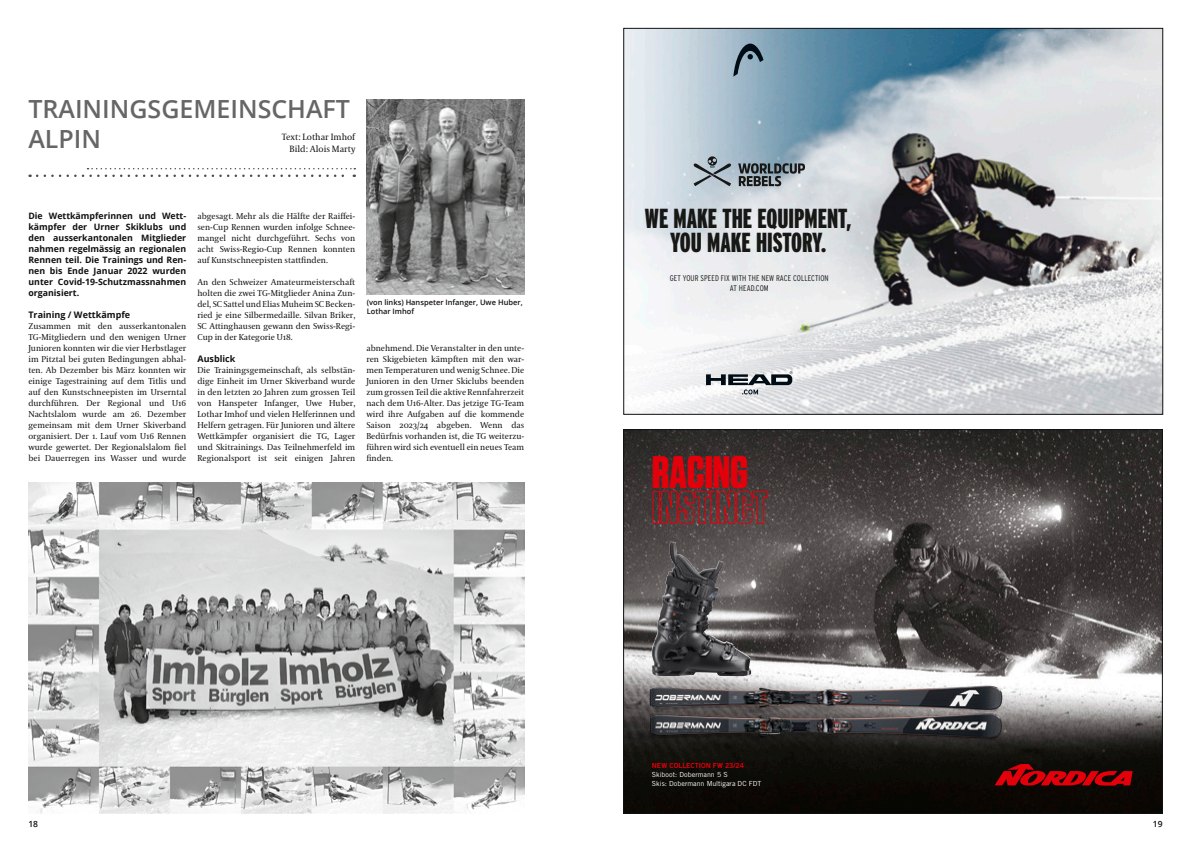
<style>
.page{position:relative;width:1191px;height:842px;background:#fff}
.page>*{position:absolute;margin:0;border:0;box-sizing:border-box;transform-origin:0 0}
.t1{font:700 54.8px/42.6px "Tungsten";letter-spacing:-.01em;color:#e3000a}
.t2{font:700 45.5px/35.4px "Tungsten";letter-spacing:-.01em;color:#e3000a}
.t3{font:900 27.5px/23.8px "Interstate Compressed";color:#171715;text-align:center}
.Hauptitel{font:600 25px/30px "Open Sans";color:#666}
.Hauptitel-2{font:9px/12px "Coranto 2";color:#111;text-align:right}
.Grundschrift{font:700 9px "Open Sans";color:#111}
.Untertitel{font:700 9px "Open Sans";color:#111}
.Untertitel-2{font:700 8.8px/11px "Open Sans";color:#111;text-align:justify}
.Grundschrift-2{font:8.5px/11px "Coranto 2";color:#111;text-align:justify}
.t4{font:600 8.5px "Open Sans";color:#111}
.t5{font:300 8.3px/10.7px "Interstate Condensed";letter-spacing:.01em;color:#171715;text-align:center}
.Legende{font:600 7.5px/9px "Open Sans";color:#111}
.t6{font:7px/9px "Trade Gothic LT Std";letter-spacing:.005em;color:#fff}
.t7{font:7px "Trade Gothic LT Std Bd 2";color:#e3000a}
.t8{font:6.2px/6.8px "Trade Gothic LT Std";letter-spacing:-.005em;color:#fff}
.t9{font:6.2px "Trade Gothic LT Std Bd 2";letter-spacing:-.01em;color:#e3000a}
</style>
<div class="page">
<img style="left:28px;top:483px;width:496px;height:331px">
<svg style="left:37px;top:175px;width:318px;height:2px"></svg>
<svg style="left:87px;top:168px;width:268px;height:1px"></svg>
<img style="left:625px;top:431px;width:535px;height:381px">
<img style="left:669px;top:542px;width:6px;height:30px">
<img style="left:636px;top:713px;width:372px;height:38px">
<img style="left:651px;top:714px;width:351px;height:23px">
<img style="left:635px;top:676px;width:373px;height:37px">
<img style="left:651px;top:686px;width:351px;height:24px">
<svg style="left:994px;top:764px;width:142px;height:22px;background:#740507"></svg>
<svg style="left:625px;top:431px;width:5px;height:8px"></svg>
<svg style="left:625px;top:804px;width:5px;height:8px"></svg>
<svg style="left:1156px;top:430px;width:7px;height:9px"></svg>
<svg style="left:1156px;top:804px;width:7px;height:10px"></svg>
<img style="left:625px;top:30px;width:536px;height:383px">
<svg style="left:733px;top:44px;width:30px;height:33px"></svg>
<svg style="left:706px;top:371px;width:86px;height:23px"></svg>
<svg style="left:738px;top:163px;width:67px;height:23px;background:#6f797e"></svg>
<svg style="left:693px;top:156px;width:38px;height:30px"></svg>
<img style="left:367px;top:99px;width:157px;height:195px">
<p class="Hauptitel" style="left:28px;top:94px;width:323px">TRAININGSGEMEINSCHAFT<br>ALPIN</p>
<p class="Hauptitel-2" style="left:282px;top:132px;width:75px">Text: Lothar Imhof<br>Bild: Alois Marty</p>
<p class="Untertitel-2" style="left:28px;top:210px;width:159px">Die Wettkämpferinnen und Wett&shy;kämpfer der Urner Skiklubs und den ausserkantonalen Mitglieder nahmen regelmässig an regionalen Rennen teil. Die Trainings und Ren&shy;nen bis Ende Januar 2022 wurden unter Covid-19-Schutzmassnahmen organisiert.</p>
<p class="Grundschrift" style="left:28px;top:309px;width:103px">Training / Wettkämpfe</p>
<p class="Grundschrift-2" style="left:28px;top:321px;width:159px">Zusammen mit den ausserkantonalen TG-Mitgliedern und den wenigen Urner Junioren konnten wir die vier Herbstlager im Pitztal bei guten Bedingungen abhal&shy;ten. Ab Dezember bis März konnten wir einige Tagestraining auf dem Titlis und auf den Kunstschneepisten im Urserntal durchführen. Der Regional und U16<br>Nachtslalom wurde am 26. Dezember gemeinsam mit dem Urner Skiverband organisiert. Der 1. Lauf vom U16 Rennen wurde gewertet. Der Regionalslalom fiel bei Dauerregen ins Wasser und wurde</p>
<p class="Grundschrift-2" style="left:197px;top:211px;width:159px">abgesagt. Mehr als die Hälfte der Raiffei&shy;sen-Cup Rennen wurden infolge Schnee&shy;mangel nicht durchgeführt. Sechs von acht Swiss-Regio-Cup Rennen konnten auf Kunstschneepisten stattfinden.</p>
<p class="Grundschrift-2" style="left:197px;top:277px;width:159px">An den Schweizer Amateurmeisterschaft holten die zwei TG-Mitglieder Anina Zun&shy;del, SC Sattel und Elias Muheim SC Becken&shy;ried je eine Silbermedaille. Silvan Briker, SC Attinghausen gewann den Swiss-Regi-Cup in der Kategorie U18.</p>
<p class="Untertitel" style="left:197px;top:353px;width:39px">Ausblick</p>
<p class="Grundschrift-2" style="left:197px;top:365px;width:159px">Die Trainingsgemeinschaft, als selbstän&shy;dige Einheit im Urner Skiverband wurde in den letzten 20 Jahren zum grossen Teil von Hanspeter Infanger, Uwe Huber, Lothar Imhof und vielen Helferinnen und Helfern getragen. Für Junioren und ältere Wettkämpfer organisiert die TG, Lager und Skitrainings. Das Teilnehmerfeld im Regionalsport ist seit einigen Jahren</p>
<p class="Legende" style="left:367px;top:298px;width:157px">(von links) Hanspeter Infanger, Uwe Huber,<br>Lothar Imhof</p>
<p class="Grundschrift-2" style="left:366px;top:343px;width:159px">abnehmend. Die Veranstalter in den unte&shy;ren Skigebieten kämpften mit den war&shy;men Temperaturen und wenig Schnee. Die Junioren in den Urner Skiclubs beenden zum grossen Teil die aktive Rennfahrerzeit nach dem U16-Alter. Das jetzige TG-Team wird ihre Aufgaben auf die kommende Saison 2023/24 abgeben. Wenn das Bedürfnis vorhanden ist, die TG weiterzu&shy;führen wird sich eventuell ein neues Team finden.</p>
<p class="t3" style="left:645px;top:206px;width:208px">WE MAKE THE EQUIPMENT,<br>YOU MAKE HISTORY.</p>
<p class="t5" style="left:670px;top:272px;width:160px">GET YOUR SPEED FIX WITH THE NEW RACE COLLECTION<br>AT HEAD.COM</p>
<h2 class="t2" style="left:652px;top:456px;width:118px">RACING<br>INSTINCT</h2>
<h1 class="t1" style="left:648px;top:458px;width:140px">RACING<br>INSTINCT</h1>
<p class="t7" style="left:652px;top:761px;width:94px">NEW COLLECTION FW 23/24</p>
<p class="t6" style="left:652px;top:769px;width:111px">Skiboot: Dobermann 5 S<br>Skis: Dobermann Multigara DC FDT</p>
<p class="t9" style="left:649px;top:764px;width:82px">NEW COLLECTION FW 23/24</p>
<p class="t8" style="left:649px;top:772px;width:97px">Ski boot: Dobermann 5 S<br>Skis: Dobermann Multigara DC FDT</p>
<p class="t4" style="left:28px;top:818px;width:11px">18</p>
<p class="t4" style="left:1153px;top:818px;width:11px">19</p>
</div>
